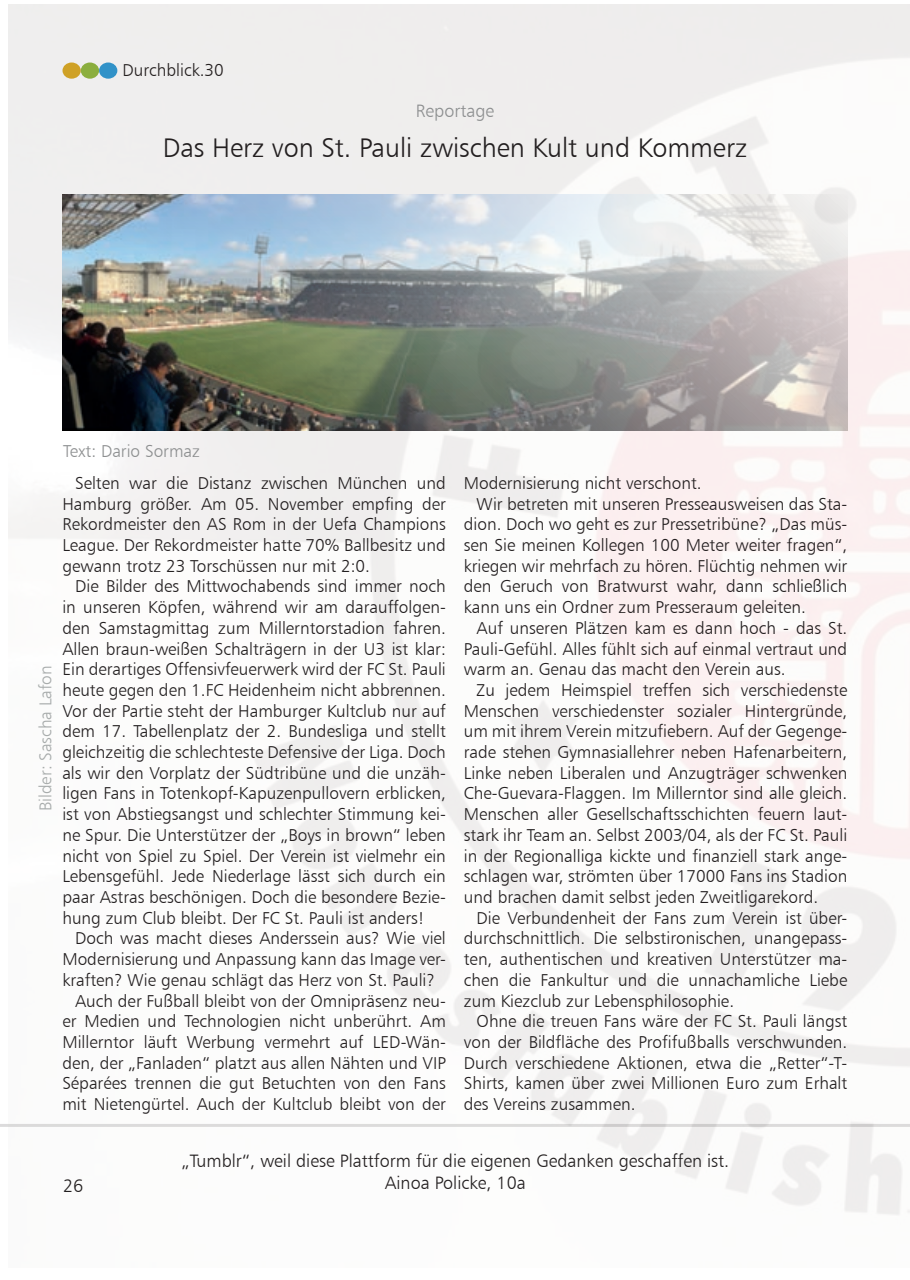
<style>
.page{position:relative;width:910px;height:1280px;background:#fff}
.page>*{position:absolute;margin:0;border:0;box-sizing:border-box;transform-origin:0 0}
.t1{font:27px "Humanist 777 BT Light B";color:#231f20}
.t2{font:18px/21.6px "Humanist 777 BT Light B";color:#231f20;text-align:center}
.t3{font:18px "Humanist 777 BT Light B";color:#8e9091}
.t4{font:17.25px/20.7px "Humanist 777 BT Light B";color:#231f20;text-align:justify}
.t5{font:17.25px "Humanist 777 BT Light B";color:#a8acac}
.t6{font:17.25px "Humanist 777 BT Light B";color:#8e9091}
</style>
<div class="page">
<img style="left:9px;top:4px;width:900px;height:1211px">
<img style="left:63px;top:194px;width:784px;height:237px">
<p class="t4" style="left:122px;top:59px;width:103px">Durchblick.30</p>
<p class="t3" style="left:416px;top:100px;width:80px">Reportage</p>
<h1 class="t1" style="left:163px;top:131px;width:586px">Das Herz von St. Pauli zwischen Kult und Kommerz</h1>
<p class="t5" style="left:35px;top:811px;width:148px;rotate:-90deg">Bilder: Sascha Lafon</p>
<p class="t6" style="left:63px;top:441px;width:138px">Text: Dario Sormaz</p>
<p class="t4" style="left:62px;top:472px;width:385px;text-indent:13px">Selten war die Distanz zwischen München und Hamburg größer. Am 05. November empfing der Rekordmeister den AS Rom in der Uefa Champions League. Der Rekordmeister hatte 70% Ballbesitz und gewann trotz 23 Torschüssen nur mit 2:0.</p>
<p class="t4" style="left:62px;top:576px;width:385px;text-indent:13px">Die Bilder des Mittwochabends sind immer noch in unseren Köpfen, während wir am darauffolgen&shy;den Samstagmittag zum Millerntorstadion fahren.<br>Allen braun-weißen Schalträgern in der U3 ist klar:<br>Ein derartiges Offensivfeuerwerk wird der FC St. Pauli heute gegen den 1.FC Heidenheim nicht abbrennen.<br>Vor der Partie steht der Hamburger Kultclub nur auf dem 17. Tabellenplatz der 2. Bundesliga und stellt gleichzeitig die schlechteste Defensive der Liga. Doch als wir den Vorplatz der Südtribüne und die unzäh&shy;ligen Fans in Totenkopf-Kapuzenpullovern erblicken, ist von Abstiegsangst und schlechter Stimmung kei&shy;ne Spur. Die Unterstützer der „Boys in brown“ leben nicht von Spiel zu Spiel. Der Verein ist vielmehr ein Lebensgefühl. Jede Niederlage lässt sich durch ein paar Astras beschönigen. Doch die besondere Bezie&shy;hung zum Club bleibt. Der FC St. Pauli ist anders!</p>
<p class="t4" style="left:75px;top:928px;width:372px">Doch was macht dieses Anderssein aus? Wie viel</p>
<p class="t4" style="left:62px;top:948px;width:385px">Modernisierung und Anpassung kann das Image ver-</p>
<p class="t4" style="left:62px;top:969px;width:374px">kraften? Wie genau schlägt das Herz von St. Pauli?</p>
<p class="t4" style="left:75px;top:990px;width:372px">Auch der Fußball bleibt von der Omnipräsenz neu-</p>
<p class="t4" style="left:62px;top:1010px;width:385px">er Medien und Technologien nicht unberührt. Am</p>
<p class="t4" style="left:62px;top:1031px;width:385px">Millerntor läuft Werbung vermehrt auf LED-Wän-</p>
<p class="t4" style="left:62px;top:1052px;width:385px">den, der „Fanladen“ platzt aus allen Nähten und VIP</p>
<p class="t4" style="left:62px;top:1073px;width:385px">Séparées trennen die gut Betuchten von den Fans</p>
<p class="t4" style="left:62px;top:1093px;width:385px">mit Nietengürtel. Auch der Kultclub bleibt von der</p>
<p class="t4" style="left:464px;top:472px;width:239px">Modernisierung nicht verschont.</p>
<p class="t4" style="left:477px;top:493px;width:372px">Wir betreten mit unseren Presseausweisen das Sta-</p>
<p class="t4" style="left:464px;top:514px;width:385px">dion. Doch wo geht es zur Pressetribüne? „Das müs-</p>
<p class="t4" style="left:464px;top:534px;width:385px">sen Sie meinen Kollegen 100 Meter weiter fragen“,</p>
<p class="t4" style="left:464px;top:555px;width:385px">kriegen wir mehrfach zu hören. Flüchtig nehmen wir</p>
<p class="t4" style="left:464px;top:576px;width:385px">den Geruch von Bratwurst wahr, dann schließlich</p>
<p class="t4" style="left:464px;top:596px;width:344px">kann uns ein Ordner zum Presseraum geleiten.</p>
<p class="t4" style="left:477px;top:617px;width:372px">Auf unseren Plätzen kam es dann hoch - das St.</p>
<p class="t4" style="left:464px;top:638px;width:385px">Pauli-Gefühl. Alles fühlt sich auf einmal vertraut und</p>
<p class="t4" style="left:464px;top:659px;width:323px">warm an. Genau das macht den Verein aus.</p>
<p class="t4" style="left:477px;top:679px;width:372px">Zu jedem Heimspiel treffen sich verschiedenste</p>
<p class="t4" style="left:464px;top:700px;width:385px">Menschen verschiedenster sozialer Hintergründe,</p>
<p class="t4" style="left:464px;top:721px;width:385px">um mit ihrem Verein mitzufiebern. Auf der Gegenge-</p>
<p class="t4" style="left:464px;top:741px;width:385px">rade stehen Gymnasiallehrer neben Hafenarbeitern,</p>
<p class="t4" style="left:464px;top:762px;width:385px">Linke neben Liberalen und Anzugträger schwenken</p>
<p class="t4" style="left:464px;top:783px;width:385px">Che-Guevara-Flaggen. Im Millerntor sind alle gleich.</p>
<p class="t4" style="left:464px;top:803px;width:385px">Menschen aller Gesellschaftsschichten feuern laut-</p>
<p class="t4" style="left:464px;top:824px;width:385px">stark ihr Team an. Selbst 2003/04, als der FC St. Pauli</p>
<p class="t4" style="left:464px;top:845px;width:385px">in der Regionalliga kickte und finanziell stark ange-</p>
<p class="t4" style="left:464px;top:866px;width:385px">schlagen war, strömten über 17000 Fans ins Stadion</p>
<p class="t4" style="left:464px;top:886px;width:356px">und brachen damit selbst jeden Zweitligarekord.</p>
<p class="t4" style="left:477px;top:907px;width:372px">Die Verbundenheit der Fans zum Verein ist über-</p>
<p class="t4" style="left:464px;top:928px;width:385px">durchschnittlich. Die selbstironischen, unangepass-</p>
<p class="t4" style="left:464px;top:948px;width:385px">ten, authentischen und kreativen Unterstützer ma-</p>
<p class="t4" style="left:464px;top:969px;width:385px">chen die Fankultur und die unnachamliche Liebe</p>
<p class="t4" style="left:464px;top:990px;width:272px">zum Kiezclub zur Lebensphilosophie.</p>
<p class="t4" style="left:477px;top:1010px;width:372px">Ohne die treuen Fans wäre der FC St. Pauli längst</p>
<p class="t4" style="left:464px;top:1031px;width:385px">von der Bildfläche des Profifußballs verschwunden.</p>
<p class="t4" style="left:464px;top:1052px;width:385px">Durch verschiedene Aktionen, etwa die „Retter“-T-</p>
<p class="t4" style="left:464px;top:1073px;width:385px">Shirts, kamen über zwei Millionen Euro zum Erhalt</p>
<p class="t4" style="left:464px;top:1093px;width:173px">des Vereins zusammen.</p>
<p class="t2" style="left:63px;top:1174px;width:22px">26</p>
<p class="t2" style="left:181px;top:1150px;width:549px">„Tumblr“, weil diese Plattform für die eigenen Gedanken geschaffen ist.<br>Ainoa Policke, 10a</p>
</div>
